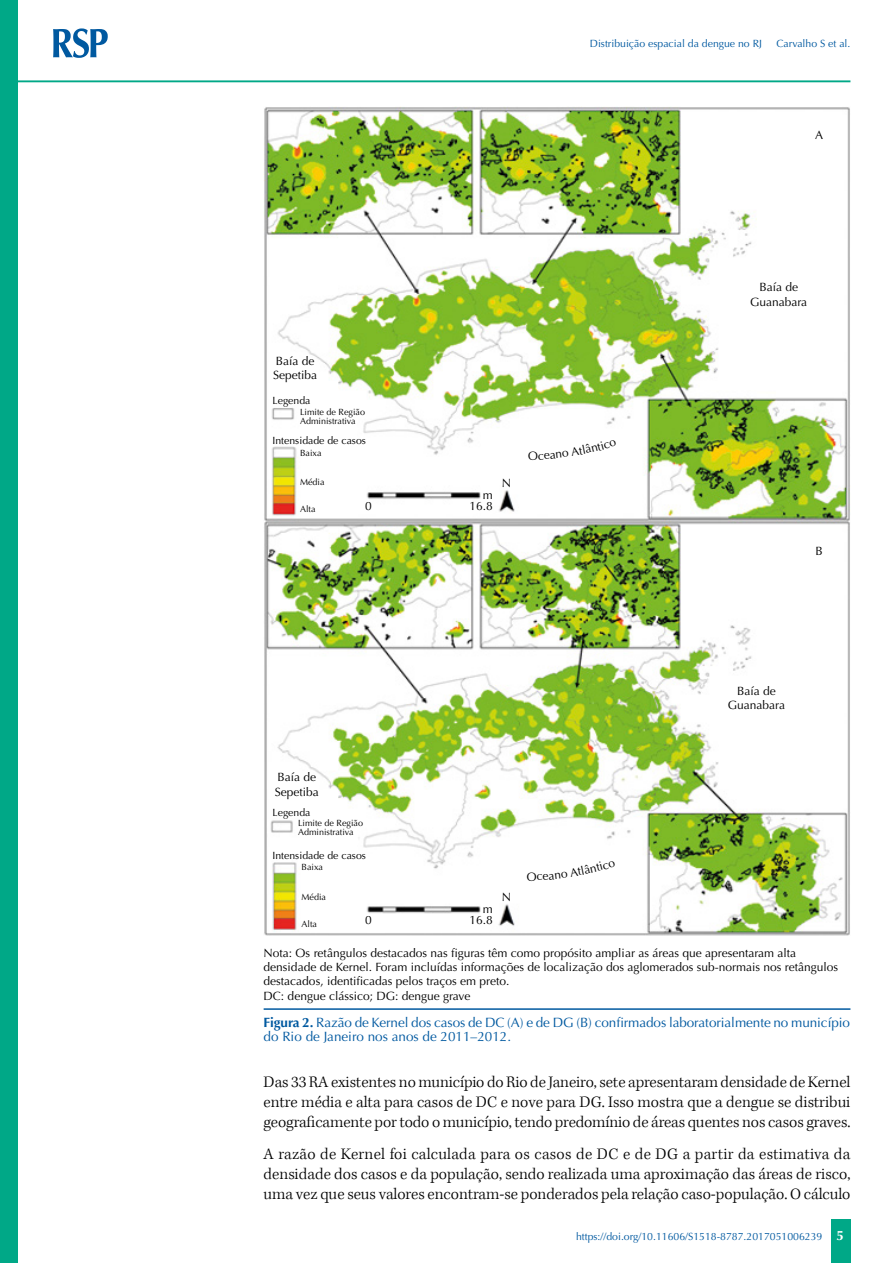
<style>
.page{position:relative;width:893px;height:1263px;background:#fff}
.page>*{position:absolute;margin:0;border:0;box-sizing:border-box;transform-origin:0 0}
.t1{font:300 16.5px/20px "Kepler Std";letter-spacing:-.005em;color:#000;text-align:justify}
.t2{font:13.5px/14.2px "Optima";letter-spacing:-.005em;color:#0059a0}
.t3{font:700 13.5px "Optima";color:#fff}
.t4{font:12px/14.4px "Optima";color:#000}
.t5{font:10.5px "Optima";color:#0059a0}
.t6{font:10.5px "Optima";color:#000}
.t7{font:9px/9px "Optima";color:#000}
.s1{font-weight:700}
</style>
<div class="page">
<div style="left:831px;top:1220px;width:20px;height:43px;background:#00a887"></div>
<div style="left:0;top:0;width:18px;height:1263px;background:#00a887"></div>
<svg style="left:53px;top:28px;width:55px;height:30px"></svg>
<hr style="left:18px;top:80px;width:832px;height:2px;background:#00a887">
<img style="left:264px;top:106px;width:586px;height:829px">
<hr style="left:264px;top:1008px;width:586px;height:2px;background:#0059a0">
<svg style="left:528px;top:440px;width:89px;height:20px"></svg>
<svg style="left:527px;top:860px;width:88px;height:21px"></svg>
<p class="t5" style="left:590px;top:37px;width:174px">Distribuição espacial da dengue no RJ</p>
<p class="t5" style="left:777px;top:37px;width:75px">Carvalho S et al.</p>
<p class="t4" style="left:273px;top:354px;width:46px">Baía de<br>Sepetiba</p>
<p class="t6" style="left:273px;top:395px;width:39px">Legenda</p>
<p class="t6" style="left:273px;top:434px;width:95px">Intensidade de casos</p>
<p class="t7" style="left:300px;top:448px;width:23px">Baixa</p>
<p class="t7" style="left:300px;top:477px;width:26px">Média</p>
<p class="t7" style="left:300px;top:505px;width:17px">Alta</p>
<p class="t7" style="left:300px;top:408px;width:67px">Limite de Região<br>Administrativa</p>
<p class="t4" style="left:483px;top:487px;width:11px">m</p>
<p class="t4" style="left:365px;top:499px;width:8px">0</p>
<p class="t4" style="left:469px;top:499px;width:25px">16.8</p>
<p class="t4" style="left:502px;top:476px;width:11px">N</p>
<p class="t4" style="left:275px;top:770px;width:46px">Baía de<br>Sepetiba</p>
<p class="t6" style="left:273px;top:806px;width:39px">Legenda</p>
<p class="t6" style="left:273px;top:850px;width:95px">Intensidade de casos</p>
<p class="t7" style="left:302px;top:862px;width:23px">Baixa</p>
<p class="t7" style="left:302px;top:892px;width:26px">Média</p>
<p class="t7" style="left:302px;top:920px;width:17px">Alta</p>
<p class="t7" style="left:298px;top:818px;width:67px">Limite de Região<br>Administrativa</p>
<p class="t4" style="left:483px;top:902px;width:11px">m</p>
<p class="t4" style="left:365px;top:913px;width:8px">0</p>
<p class="t4" style="left:469px;top:913px;width:25px">16.8</p>
<p class="t4" style="left:502px;top:890px;width:11px">N</p>
<p class="t4" style="left:815px;top:128px;width:10px">A</p>
<p class="t4" style="left:750px;top:280px;width:59px;text-align:center">Baía de<br>Guanabara</p>
<p class="t4" style="left:815px;top:544px;width:9px">B</p>
<p class="t4" style="left:728px;top:684px;width:59px;text-align:center">Baía de<br>Guanabara</p>
<p class="t4" style="left:264px;top:945px;width:576px">Nota: Os retângulos destacados nas figuras têm como propósito ampliar as áreas que apresentaram alta densidade de Kernel. Foram incluídas informações de localização dos aglomerados sub-normais nos retângulos destacados, identificadas pelos traços em preto.<br>DC: dengue clássico; DG: dengue grave</p>
<p class="t2" style="left:264px;top:1015px;width:588px"><span class="s1">Figura 2.</span> Razão de Kernel dos casos de DC (A) e de DG (B) confirmados laboratorialmente no município do Rio de Janeiro nos anos de 2011–2012.</p>
<p class="t1" style="left:264px;top:1072px;width:588px">Das 33 RA existentes no município do Rio de Janeiro, sete apresentaram densidade de Kernel entre média e alta para casos de DC e nove para DG. Isso mostra que a dengue se distribui geograficamente por todo o município, tendo predomínio de áreas quentes nos casos graves.</p>
<p class="t1" style="left:264px;top:1145px;width:588px">A razão de Kernel foi calculada para os casos de DC e de DG a partir da estimativa da densidade dos casos e da população, sendo realizada uma aproximação das áreas de risco, uma vez que seus valores encontram-se ponderados pela relação caso-população. O cálculo</p>
<p class="t5" style="left:576px;top:1230px;width:248px">https://doi.org/10.11606/S1518-8787.2017051006239</p>
<p class="t3" style="left:836px;top:1227px;width:9px">5</p>
</div>
